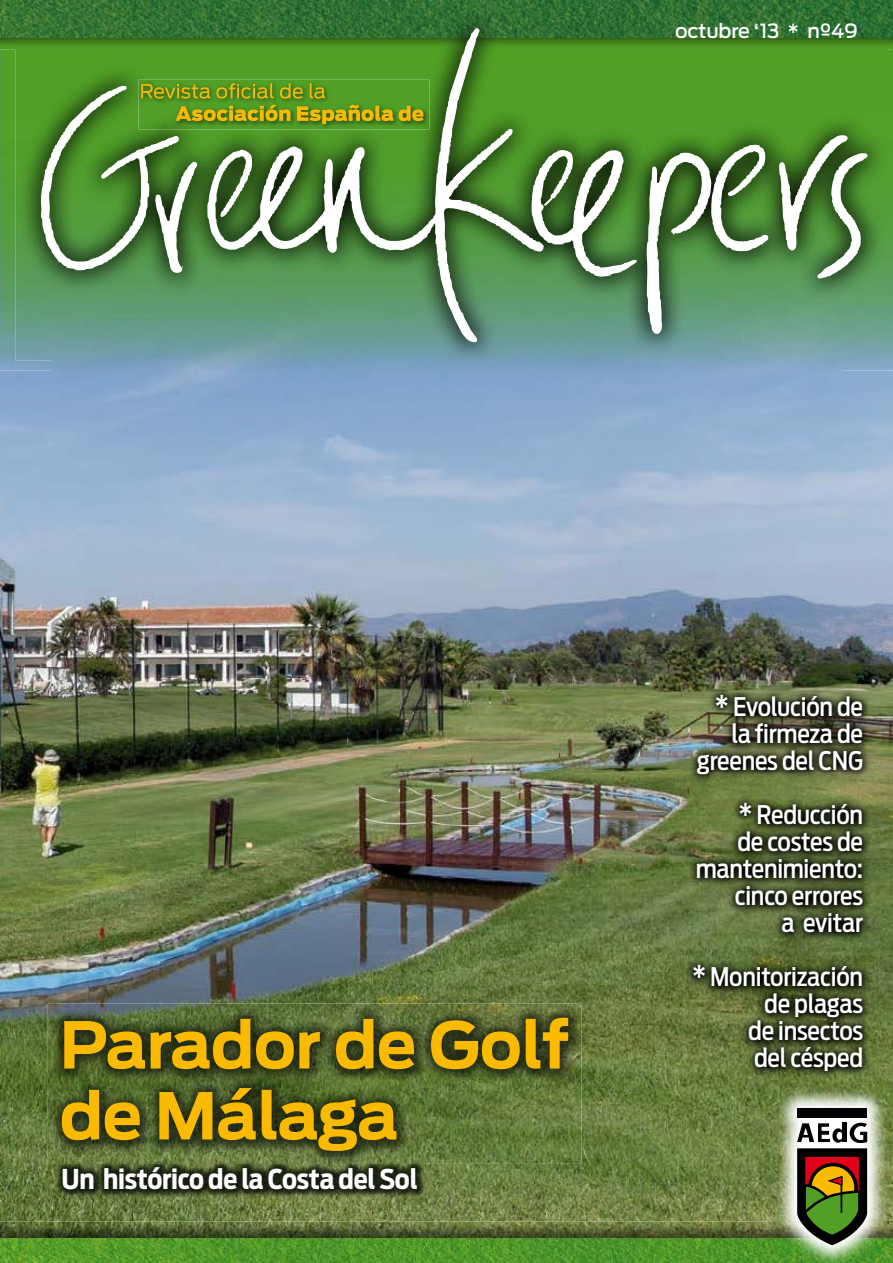
<style>
.page{position:relative;width:893px;height:1263px;background:#fff}
.page>*{position:absolute;margin:0;border:0;box-sizing:border-box;transform-origin:0 0}
.t1{font:700 64.05px/70.9px "Antenna";letter-spacing:-.01em;color:#faba00}
.t2{font:700 27.15px "Antenna Cond";letter-spacing:-.01em;color:#fff}
.t3{font:500 25.5px/27px "Antenna Cond";letter-spacing:-.01em;color:#fff;text-align:right}
.t4{font:500 19.5px "Antenna";letter-spacing:-.01em;color:#fff}
.s1{font-size:28.5px}
</style>
<div class="page">
<img style="left:0;top:371px;width:893px;height:850px">
<img style="left:0;top:49px;width:52px;height:322px">
<img style="left:841px;top:49px;width:52px;height:322px">
<img style="left:0;top:1221px;width:773px;height:17px">
<img style="left:0;top:0;width:893px;height:38px">
<svg style="left:888px;top:1221px;width:5px;height:42px"></svg>
<img style="left:0;top:1238px;width:773px;height:25px">
<img style="left:15px;top:3px;width:871px;height:358px">
<img style="left:138px;top:80px;width:72px;height:49px">
<img style="left:141px;top:83px;width:69px;height:16px">
<img style="left:197px;top:105px;width:13px;height:19px">
<svg style="left:210px;top:27px;width:305px;height:120px;background:#58942a"></svg>
<svg style="left:780px;top:135px;width:89px;height:144px"></svg>
<svg style="left:40px;top:85px;width:157px;height:188px;background:#63944b"></svg>
<svg style="left:645px;top:144px;width:124px;height:193px"></svg>
<svg style="left:207px;top:147px;width:430px;height:196px;background:#689566"></svg>
<img style="left:773px;top:1084px;width:115px;height:179px">
<div style="left:797px;top:1108px;width:70px;height:9px;background:#000"></div>
<svg style="left:797px;top:1122px;width:70px;height:123px;background:#6e663e"></svg>
<img style="left:48px;top:1003px;width:533px;height:161px">
<img style="left:54px;top:1157px;width:372px;height:40px">
<img style="left:683px;top:684px;width:187px;height:394px">
<p class="t4" style="left:675px;top:19px;width:184px">octubre ‘13 * nº49</p>
<h1 class="t1" style="left:60px;top:1010px;width:512px">Parador de Golf de Málaga</h1>
<p class="t2" style="left:62px;top:1163px;width:357px">Un histórico de la Costa del Sol</p>
<p class="t3" style="left:697px;top:693px;width:168px"><span class="s1">*</span> Evolución de la firmeza de greenes del CNG</p>
<p class="t3" style="left:696px;top:801px;width:169px"><span class="s1">*</span> Reducción<br>de costes de mantenimiento: cinco errores<br>a evitar</p>
<p class="t3" style="left:692px;top:963px;width:173px"><span class="s1">*</span> Monitorización de plagas<br>de insectos<br>del césped</p>
</div>
